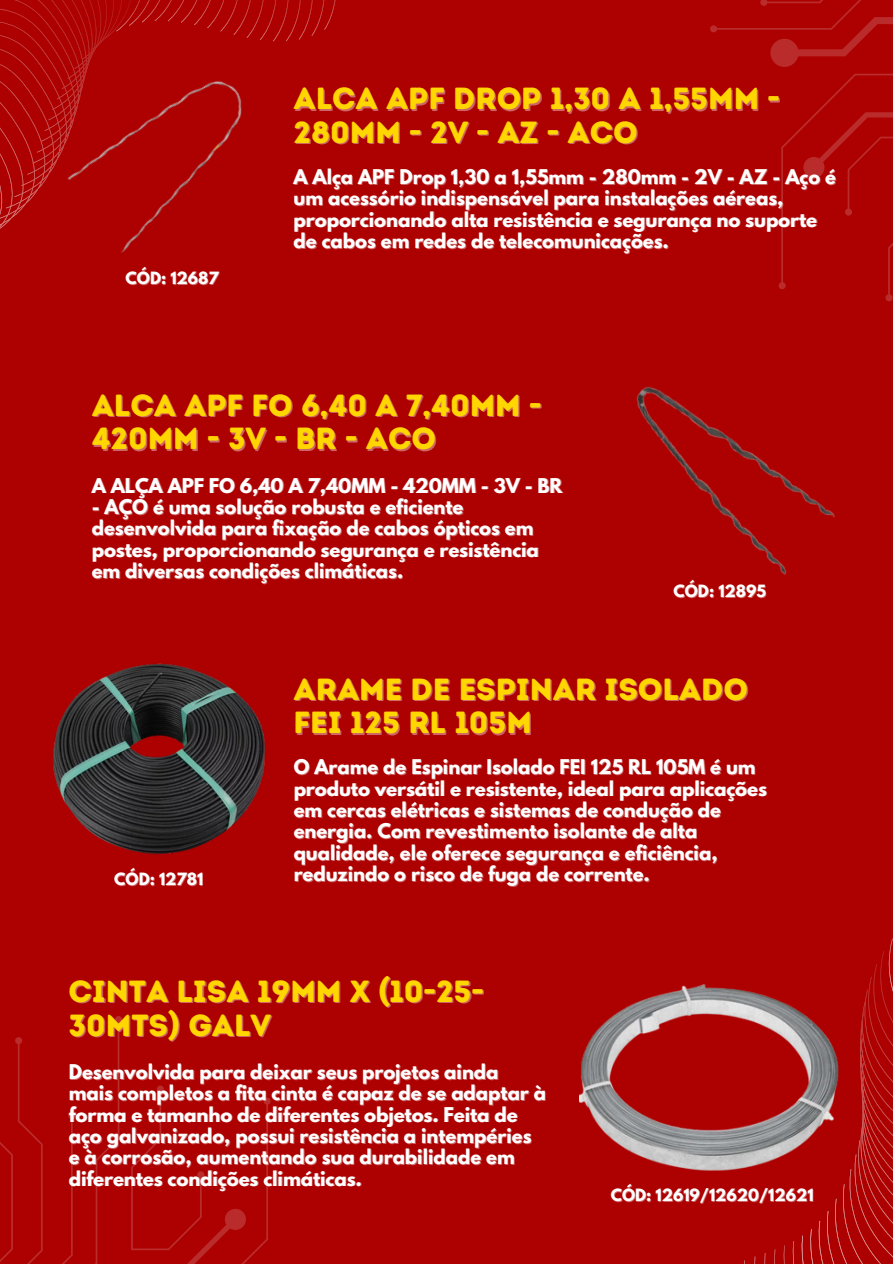
<style>
.page{position:relative;width:893px;height:1264px;background:#fff}
.page>*{position:absolute;margin:0;border:0;box-sizing:border-box;transform-origin:0 0}
.t1{font:30.6px "Intro Rust Base";color:#ffd600}
.t2{font:700 18px/21.3px "League Spartan";color:#fff}
.t3{font:700 15px "League Spartan";color:#fff}
</style>
<div class="page">
<div style="left:0;top:0;width:892px;height:1263px;background:#ad0000"></div>
<svg style="left:0;top:1016px;width:271px;height:247px"></svg>
<svg style="left:710px;top:0;width:182px;height:302px"></svg>
<svg style="left:0;top:0;width:336px;height:229px"></svg>
<svg style="left:579px;top:940px;width:313px;height:323px"></svg>
<img style="left:31px;top:18px;width:277px;height:235px">
<img style="left:637px;top:386px;width:198px;height:189px">
<img style="left:53px;top:663px;width:212px;height:191px">
<img style="left:580px;top:984px;width:264px;height:190px">
<p class="t1" style="left:293px;top:80px;width:488px">ALCA APF DROP 1,30 A 1,55MM -</p>
<p class="t1" style="left:293px;top:114px;width:345px">280MM - 2V - AZ - ACO</p>
<p class="t3" style="left:126px;top:271px;width:95px">CÓD: 12687</p>
<p class="t2" style="left:293px;top:168px;width:544px">A Alça APF Drop 1,30 a 1,55mm - 280mm - 2V - AZ - Aço é</p>
<h1 class="t2" style="left:293px;top:189px;width:491px">um acessório indispensável para instalações aéreas,</h1>
<h2 class="t2" style="left:293px;top:211px;width:525px">proporcionando alta resistência e segurança no suporte</h2>
<p class="t2" style="left:293px;top:232px;width:377px">de cabos em redes de telecomunicações.</p>
<h1 class="t1" style="left:92px;top:386px;width:451px">ALCA APF FO 6,40 A 7,40MM -</h1>
<h2 class="t1" style="left:92px;top:420px;width:346px">420MM - 3V - BR - ACO</h2>
<p class="t2" style="left:92px;top:477px;width:472px">A ALÇA APF FO 6,40 A 7,40MM - 420MM - 3V - BR</p>
<p class="t2" style="left:92px;top:498px;width:373px">- AÇO é uma solução robusta e eficiente</p>
<p class="t2" style="left:92px;top:519px;width:443px">desenvolvida para fixação de cabos ópticos em</p>
<p class="t2" style="left:92px;top:541px;width:448px">postes, proporcionando segurança e resistência</p>
<p class="t2" style="left:92px;top:562px;width:313px">em diversas condições climáticas.</p>
<h2 class="t3" style="left:673px;top:583px;width:94px">CÓD: 12895</h2>
<h1 class="t3" style="left:114px;top:871px;width:91px">CÓD: 12781</h1>
<p class="t1" style="left:293px;top:670px;width:456px">ARAME DE ESPINAR ISOLADO</p>
<p class="t1" style="left:293px;top:704px;width:240px">FEI 125 RL 105M</p>
<h1 class="t2" style="left:293px;top:758px;width:463px">O Arame de Espinar Isolado FEI 125 RL 105M é um</h1>
<h2 class="t2" style="left:293px;top:780px;width:474px">produto versátil e resistente, ideal para aplicações</h2>
<p class="t2" style="left:293px;top:801px;width:429px">em cercas elétricas e sistemas de condução de</p>
<p class="t2" style="left:293px;top:822px;width:405px">energia. Com revestimento isolante de alta</p>
<p class="t2" style="left:293px;top:844px;width:425px">qualidade, ele oferece segurança e eficiência,</p>
<p class="t2" style="left:293px;top:865px;width:358px">reduzindo o risco de fuga de corrente.</p>
<p class="t1" style="left:69px;top:972px;width:417px">CINTA LISA 19MM X (10-25-</p>
<p class="t1" style="left:69px;top:1006px;width:204px">30MTS) GALV</p>
<p class="t2" style="left:69px;top:1063px;width:479px">Desenvolvida para deixar seus projetos ainda mais completos a fita cinta é capaz de se adaptar à forma e tamanho de diferentes objetos. Feita de aço galvanizado, possui resistência a intempéries e à corrosão, aumentando sua durabilidade em diferentes condições climáticas.</p>
<p class="t3" style="left:610px;top:1187px;width:204px">CÓD: 12619/12620/12621</p>
</div>
